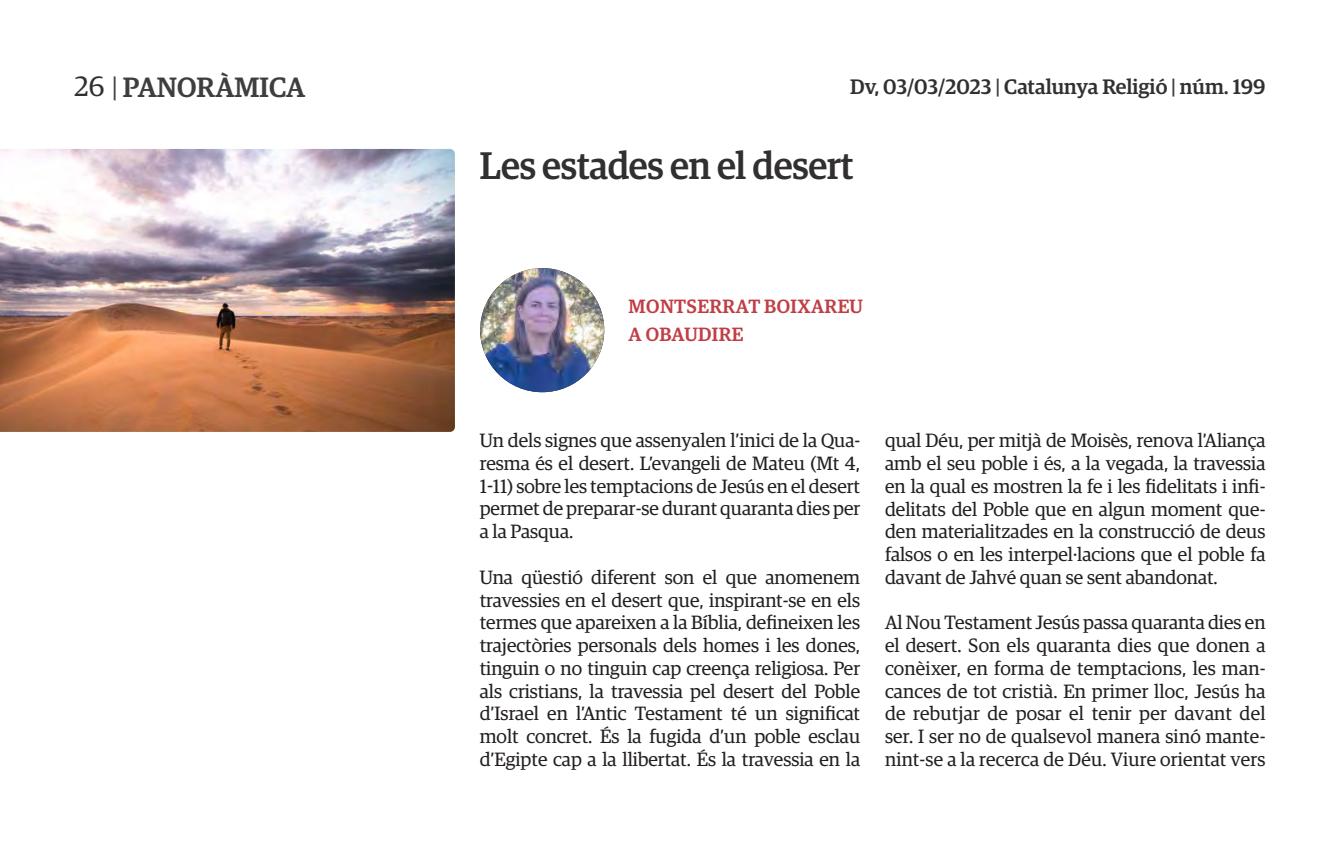
<style>
.page{position:relative;width:1340px;height:844px;background:#fff}
.page>*{position:absolute;margin:0;border:0;box-sizing:border-box;transform-origin:0 0}
.t1{font:500 38.5px "Guardian Egyp";letter-spacing:-.01em;color:#312f30;scale:.96 1}
.t2{font:500 28px "Guardian Egyp";color:#3e3e3f}
.t3{font:500 21px "Guardian Egyp";color:#312f30}
.t4{font:19.25px/22.8px "Guardian Egyp";color:#231f20;text-align:justify}
.t5{font:500 19.25px "Guardian Egyp";letter-spacing:.02em;color:#c03e45}
.s1{font-weight:400;color:#312f30}
.s2{font-weight:400}
.s3{color:#3e3e3f}
</style>
<div class="page">
<img style="left:0;top:149px;width:455px;height:283px">
<img style="left:480px;top:268px;width:124px;height:124px;border-radius:62px">
<h2 class="t2" style="left:74px;top:67px;width:232px"><span class="s1">26</span> <span class="s2">|</span> PANORÀMICA</h2>
<p class="t3" style="left:850px;top:71px;width:417px">Dv, 03/03/2023 <span class="s3">|</span> Catalunya Religió <span class="s3">|</span> núm. 199</p>
<p class="t1" style="left:480px;top:138px;width:391px">Les estades en el desert</p>
<p class="t5" style="left:628px;top:292px;width:236px">MONTSERRAT BOIXAREU</p>
<p class="t5" style="left:628px;top:320px;width:116px">A OBAUDIRE</p>
<p class="t4" style="left:480px;top:428px;width:382px">Un dels signes que assenyalen l’inici de la Qua&shy;resma és el desert. L’evangeli de Mateu (Mt 4, 1-11) sobre les temptacions de Jesús en el desert permet de preparar-se durant quaranta dies per a la Pasqua.</p>
<p class="t4" style="left:480px;top:564px;width:382px">Una qüestió diferent son el que anomenem travessies en el desert que, inspirant-se en els termes que apareixen a la Bíblia, defineixen les trajectòries personals dels homes i les dones, tinguin o no tinguin cap creença religiosa. Per als cristians, la travessia pel desert del Poble d’Israel en l’Antic Testament té un significat molt concret. És la fugida d’un poble esclau d’Egipte cap a la llibertat. És la travessia en la</p>
<p class="t4" style="left:885px;top:428px;width:382px">qual Déu, per mitjà de Moisès, renova l’Aliança amb el seu poble i és, a la vegada, la travessia en la qual es mostren la fe i les fidelitats i infi&shy;delitats del Poble que en algun moment que&shy;den materialitzades en la construcció de deus falsos o en les interpel·lacions que el poble fa davant de Jahvé quan se sent abandonat.</p>
<p class="t4" style="left:885px;top:610px;width:382px">Al Nou Testament Jesús passa quaranta dies en el desert. Son els quaranta dies que donen a conèixer, en forma de temptacions, les man&shy;cances de tot cristià. En primer lloc, Jesús ha de rebutjar de posar el tenir per davant del ser. I ser no de qualsevol manera sinó mante&shy;nint-se a la recerca de Déu. Viure orientat vers</p>
</div>
